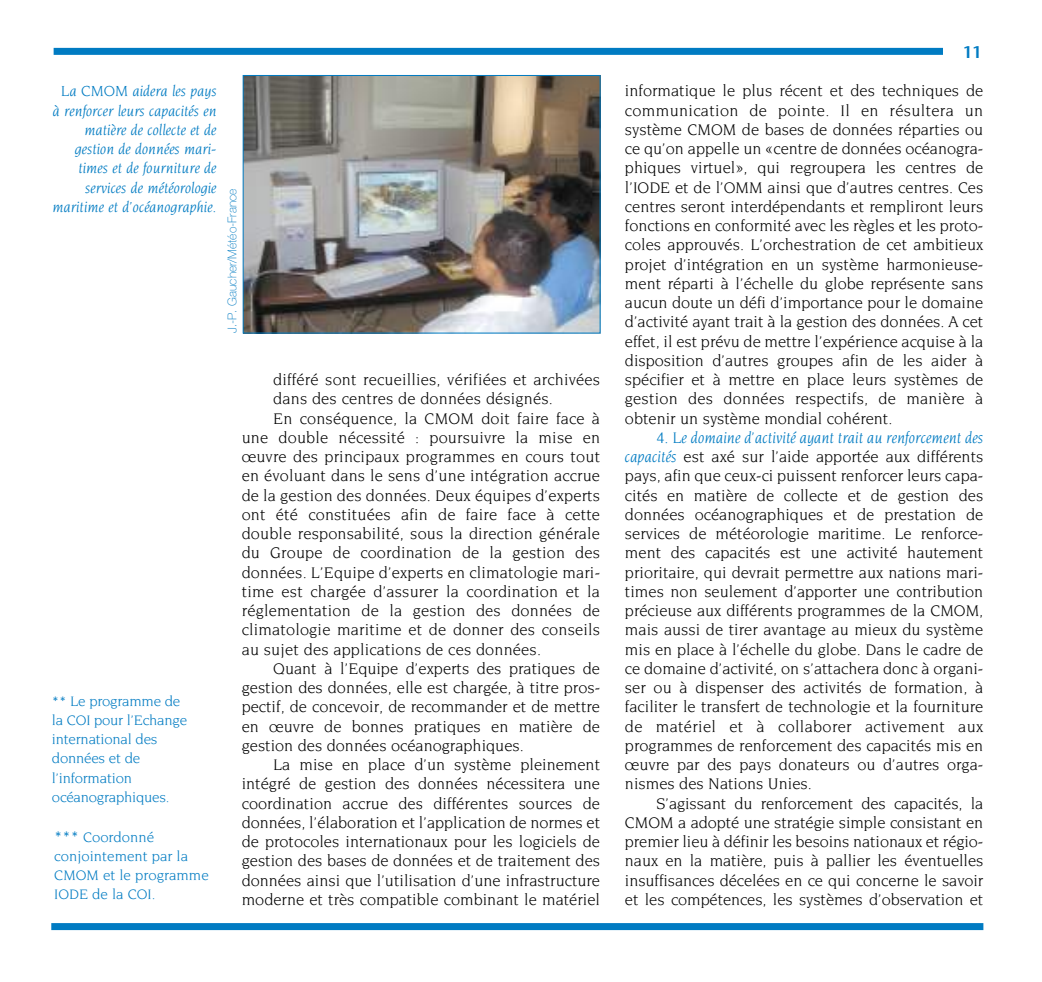
<style>
.page{position:relative;width:1042px;height:982px;background:#fff}
.page>*{position:absolute;margin:0;border:0;box-sizing:border-box;transform-origin:0 0}
.t1{font:16.62px/19.2px "Novarese";letter-spacing:.005em;color:#000;text-align:justify}
.t2{font:600 16.62px "Stone Sans";color:#007bc2}
.t3{font:italic 15.75px/19.2px "Novarese";color:#007bc2;text-align:right}
.t4{font:14.88px/19.2px "Novarese";letter-spacing:-.015em;color:#007bc2}
.t5{font:100 12.25px "Helvetica Neue";color:#007bc2}
.s1{font-size:16.62px}
.s2{font-style:italic;color:#007bc2}
</style>
<div class="page">
<div style="left:51px;top:923px;width:932px;height:7px;background:#007bc2"></div>
<div style="left:54px;top:48px;width:929px;height:7px;background:#007bc2"></div>
<div style="left:942px;top:34px;width:41px;height:32px;background:#fff"></div>
<img style="left:245px;top:77px;width:353px;height:254px">
<div style="left:243px;top:75px;width:357px;height:258px;border:1px solid #007bc2"></div>
<p class="t3" style="left:52px;top:82px;width:165px">La CMOM aidera les pays à renforcer leurs capacités en matière de collecte et de gestion de données mari&shy;times et de fourniture de services de météorologie maritime et d’océanographie.</p>
<p class="t5" style="left:228px;top:333px;width:146px;rotate:-90deg">J.-P. Gaucher/Météo-France</p>
<p class="t4" style="left:52px;top:692px;width:137px">** Le programme de la COI pour l’Echange international des données et de l’information océanographiques.</p>
<p class="t4" style="left:54px;top:828px;width:156px"><span class="s1">***</span> Coordonné conjointement par la<br>CMOM et le programme<br>IODE de la COI.</p>
<p class="t1" style="left:273px;top:371px;width:328px">différé sont recueillies, vérifiées et archivées</p>
<p class="t1" style="left:273px;top:390px;width:281px">dans des centres de données désignés.</p>
<p class="t1" style="left:273px;top:409px;width:328px">En conséquence, la CMOM doit faire face à</p>
<p class="t1" style="left:242px;top:429px;width:360px">une double nécessité : poursuivre la mise en</p>
<p class="t1" style="left:242px;top:448px;width:360px">œuvre des principaux programmes en cours tout</p>
<p class="t1" style="left:242px;top:467px;width:360px">en évoluant dans le sens d’une intégration accrue</p>
<p class="t1" style="left:242px;top:486px;width:360px">de la gestion des données. Deux équipes d’experts</p>
<p class="t1" style="left:242px;top:506px;width:360px">ont été constituées afin de faire face à cette</p>
<p class="t1" style="left:242px;top:525px;width:360px">double responsabilité, sous la direction générale</p>
<p class="t1" style="left:242px;top:544px;width:360px">du Groupe de coordination de la gestion des</p>
<p class="t1" style="left:242px;top:563px;width:360px">données. L’Equipe d’experts en climatologie mari-</p>
<p class="t1" style="left:242px;top:583px;width:360px">time est chargée d’assurer la coordination et la</p>
<p class="t1" style="left:242px;top:602px;width:360px">réglementation de la gestion des données de</p>
<p class="t1" style="left:242px;top:621px;width:360px">climatologie maritime et de donner des conseils</p>
<p class="t1" style="left:242px;top:640px;width:301px">au sujet des applications de ces données.</p>
<p class="t1" style="left:273px;top:660px;width:328px">Quant à l’Equipe d’experts des pratiques de</p>
<p class="t1" style="left:242px;top:679px;width:360px">gestion des données, elle est chargée, à titre pros-</p>
<p class="t1" style="left:242px;top:698px;width:360px">pectif, de concevoir, de recommander et de mettre</p>
<p class="t1" style="left:242px;top:717px;width:360px">en œuvre de bonnes pratiques en matière de</p>
<p class="t1" style="left:242px;top:737px;width:283px">gestion des données océanographiques.</p>
<p class="t1" style="left:273px;top:756px;width:328px">La mise en place d’un système pleinement</p>
<p class="t1" style="left:242px;top:775px;width:360px">intégré de gestion des données nécessitera une</p>
<p class="t1" style="left:242px;top:794px;width:360px">coordination accrue des différentes sources de</p>
<p class="t1" style="left:242px;top:814px;width:360px">données, l’élaboration et l’application de normes et</p>
<p class="t1" style="left:242px;top:833px;width:360px">de protocoles internationaux pour les logiciels de</p>
<p class="t1" style="left:242px;top:852px;width:360px">gestion des bases de données et de traitement des</p>
<p class="t1" style="left:242px;top:871px;width:360px">données ainsi que l’utilisation d’une infrastructure</p>
<p class="t1" style="left:242px;top:891px;width:360px">moderne et très compatible combinant le matériel</p>
<p class="t2" style="left:962px;top:46px;width:21px">11</p>
<p class="t1" style="left:624px;top:82px;width:360px">informatique le plus récent et des techniques de communication de pointe. Il en résultera un système CMOM de bases de données réparties ou ce qu’on appelle un «centre de données océanogra&shy;phiques virtuel», qui regroupera les centres de l’IODE et de l’OMM ainsi que d’autres centres. Ces centres seront interdépendants et rempliront leurs fonctions en conformité avec les règles et les proto&shy;coles approuvés. L’orchestration de cet ambitieux projet d’intégration en un système harmonieuse&shy;ment réparti à l’échelle du globe représente sans aucun doute un défi d’importance pour le domaine d’activité ayant trait à la gestion des données. A cet effet, il est prévu de mettre l’expérience acquise à la disposition d’autres groupes afin de les aider à spécifier et à mettre en place leurs systèmes de gestion des données respectifs, de manière à obtenir un système mondial cohérent.</p>
<p class="t1" style="left:625px;top:429px;width:360px;text-indent:32px"><span class="s2">4. Le domaine d’activité ayant trait au renforcement des capacités</span> est axé sur l’aide apportée aux différents pays, afin que ceux-ci puissent renforcer leurs capa&shy;cités en matière de collecte et de gestion des données océanographiques et de prestation de services de météorologie maritime. Le renforce&shy;ment des capacités est une activité hautement prioritaire, qui devrait permettre aux nations mari&shy;times non seulement d’apporter une contribution précieuse aux différents programmes de la CMOM, mais aussi de tirer avantage au mieux du système mis en place à l’échelle du globe. Dans le cadre de ce domaine d’activité, on s’attachera donc à organi&shy;ser ou à dispenser des activités de formation, à faciliter le transfert de technologie et la fourniture de matériel et à collaborer activement aux programmes de renforcement des capacités mis en œuvre par des pays donateurs ou d’autres orga&shy;nismes des Nations Unies.</p>
<p class="t1" style="left:625px;top:794px;width:360px;text-indent:32px">S’agissant du renforcement des capacités, la CMOM a adopté une stratégie simple consistant en premier lieu à définir les besoins nationaux et régio&shy;naux en la matière, puis à pallier les éventuelles insuffisances décelées en ce qui concerne le savoir et les compétences, les systèmes d’observation et</p>
</div>
